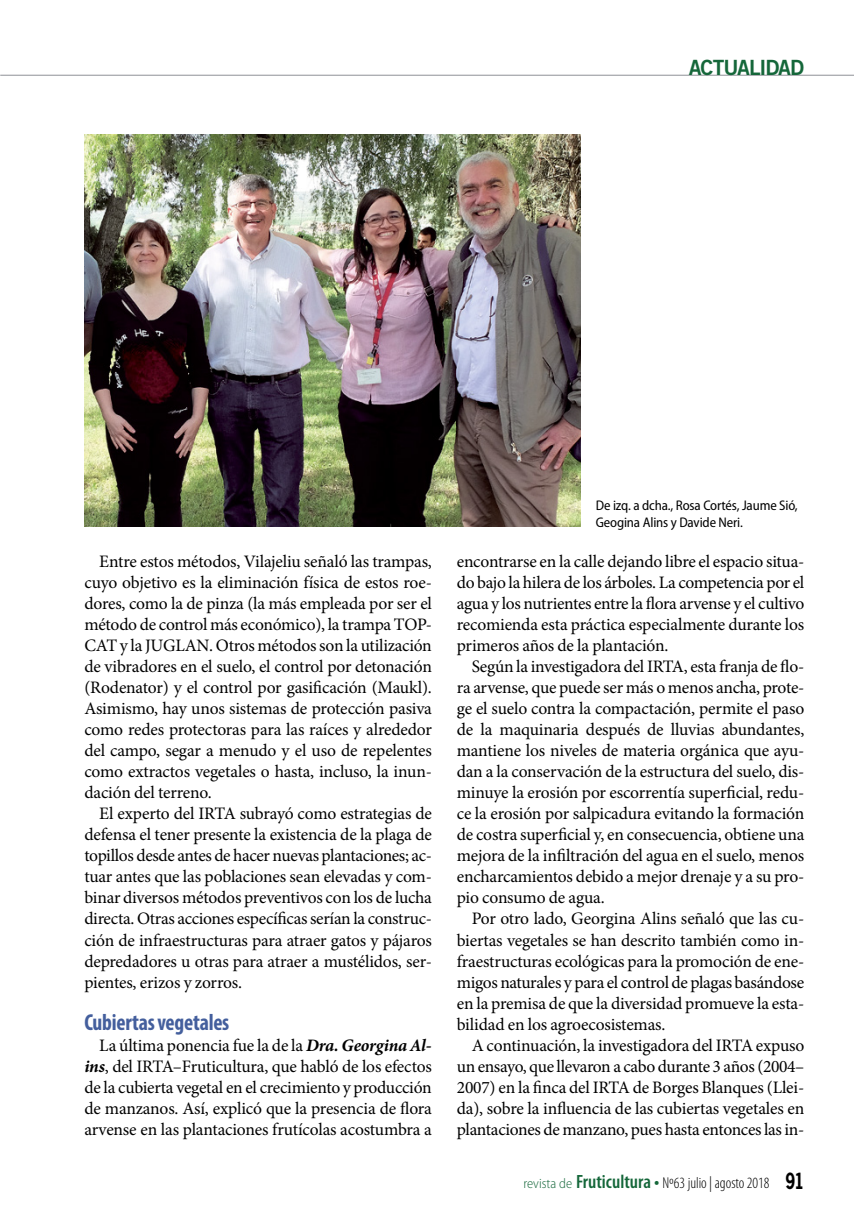
<style>
.page{position:relative;width:854px;height:1216px;background:#fff}
.page>*{position:absolute;margin:0;border:0;box-sizing:border-box;transform-origin:0 0}
.t1{font:700 condensed 23.28px "Myriad Pro";letter-spacing:-.01em;color:#445f9d;scale:.94 1}
.t2{font:21px "Trade Gothic LT Std Bd 2";letter-spacing:-.05em;color:#15673a}
.t3{font:17.5px/21px "Minion Pro";letter-spacing:-.02em;color:#000;text-align:justify}
.t4{font:300 condensed 15.75px "Myriad Pro";color:#000}
.t5{font:semi-condensed 14px/16.8px "Myriad Pro";letter-spacing:-.01em;color:#000}
.s1{font-weight:700;font-style:italic}
.s2{font-stretch:semi-condensed;font-size:14px;color:#15673a}
.s3{font-weight:600;font-size:19.25px;color:#15673a}
.s4{font-family:"News Gothic Std";font-weight:700;font-stretch:normal;font-size:21px}
</style>
<div class="page">
<hr style="left:0;top:75px;width:853px;height:1px;background:#8e9196">
<img style="left:84px;top:134px;width:496px;height:392px">
<p class="t2" style="left:688px;top:55px;width:117px">ACTUALIDAD</p>
<p class="t3" style="left:84px;top:551px;width:349px;text-indent:15px">Entre estos métodos, Vilajeliu señaló las trampas, cuyo objetivo es la eliminación física de estos roe&shy;dores, como la de pinza (la más empleada por ser el método de control más económico), la trampa TOP-CAT y la JUGLAN. Otros métodos son la utilización de vibradores en el suelo, el control por detonación (Rodenator) y el control por gasificación (Maukl).<br>Asimismo, hay unos sistemas de protección pasiva como redes protectoras para las raíces y alrededor del campo, segar a menudo y el uso de repelentes como extractos vegetales o hasta, incluso, la inun&shy;dación del terreno.</p>
<p class="t3" style="left:84px;top:803px;width:349px;text-indent:15px">El experto del IRTA subrayó como estrategias de defensa el tener presente la existencia de la plaga de topillos desde antes de hacer nuevas plantaciones; ac&shy;tuar antes que las poblaciones sean elevadas y com&shy;binar diversos métodos preventivos con los de lucha directa. Otras acciones específicas serían la construc&shy;ción de infraestructuras para atraer gatos y pájaros depredadores u otras para atraer a mustélidos, ser&shy;pientes, erizos y zorros.</p>
<h1 class="t1" style="left:84px;top:1007px;width:156px">Cubiertas vegetales</h1>
<p class="t3" style="left:84px;top:1034px;width:349px;text-indent:15px">La última ponencia fue la de la <span class="s1">Dra. Georgina Al&shy;ins</span>, del IRTA–Fruticultura, que habló de los efectos de la cubierta vegetal en el crecimiento y producción de manzanos. Así, explicó que la presencia de flora arvense en las plantaciones frutícolas acostumbra a</p>
<p class="t5" style="left:595px;top:497px;width:203px">De izq. a dcha., Rosa Cortés, Jaume Sió,<br>Geogina Alins y Davide Neri.</p>
<p class="t3" style="left:456px;top:551px;width:349px">encontrarse en la calle dejando libre el espacio situa&shy;do bajo la hilera de los árboles. La competencia por el agua y los nutrientes entre la flora arvense y el cultivo recomienda esta práctica especialmente durante los primeros años de la plantación.</p>
<p class="t3" style="left:456px;top:656px;width:349px;text-indent:15px">Según la investigadora del IRTA, esta franja de flo&shy;ra arvense, que puede ser más o menos ancha, prote&shy;ge el suelo contra la compactación, permite el paso de la maquinaria después de lluvias abundantes, mantiene los niveles de materia orgánica que ayu&shy;dan a la conservación de la estructura del suelo, dis&shy;minuye la erosión por escorrentía superficial, redu&shy;ce la erosión por salpicadura evitando la formación de costra superficial y, en consecuencia, obtiene una mejora de la infiltración del agua en el suelo, menos encharcamientos debido a mejor drenaje y a su pro&shy;pio consumo de agua.</p>
<p class="t3" style="left:456px;top:908px;width:349px;text-indent:15px">Por otro lado, Georgina Alins señaló que las cu&shy;biertas vegetales se han descrito también como in&shy;fraestructuras ecológicas para la promoción de ene&shy;migos naturales y para el control de plagas basándose en la premisa de que la diversidad promueve la esta&shy;bilidad en los agroecosistemas.</p>
<p class="t3" style="left:456px;top:1034px;width:349px;text-indent:15px">A continuación, la investigadora del IRTA expuso un ensayo, que llevaron a cabo durante 3 años (2004– 2007) en la finca del IRTA de Borges Blanques (Llei&shy;da), sobre la influencia de las cubiertas vegetales en plantaciones de manzano, pues hasta entonces las in-</p>
<p class="t4" style="left:523px;top:1174px;width:282px"><span class="s2">revista de</span> <span class="s3">Fruticultura •</span> Nº63 julio | agosto 2018 <span class="s4">91</span></p>
</div>
